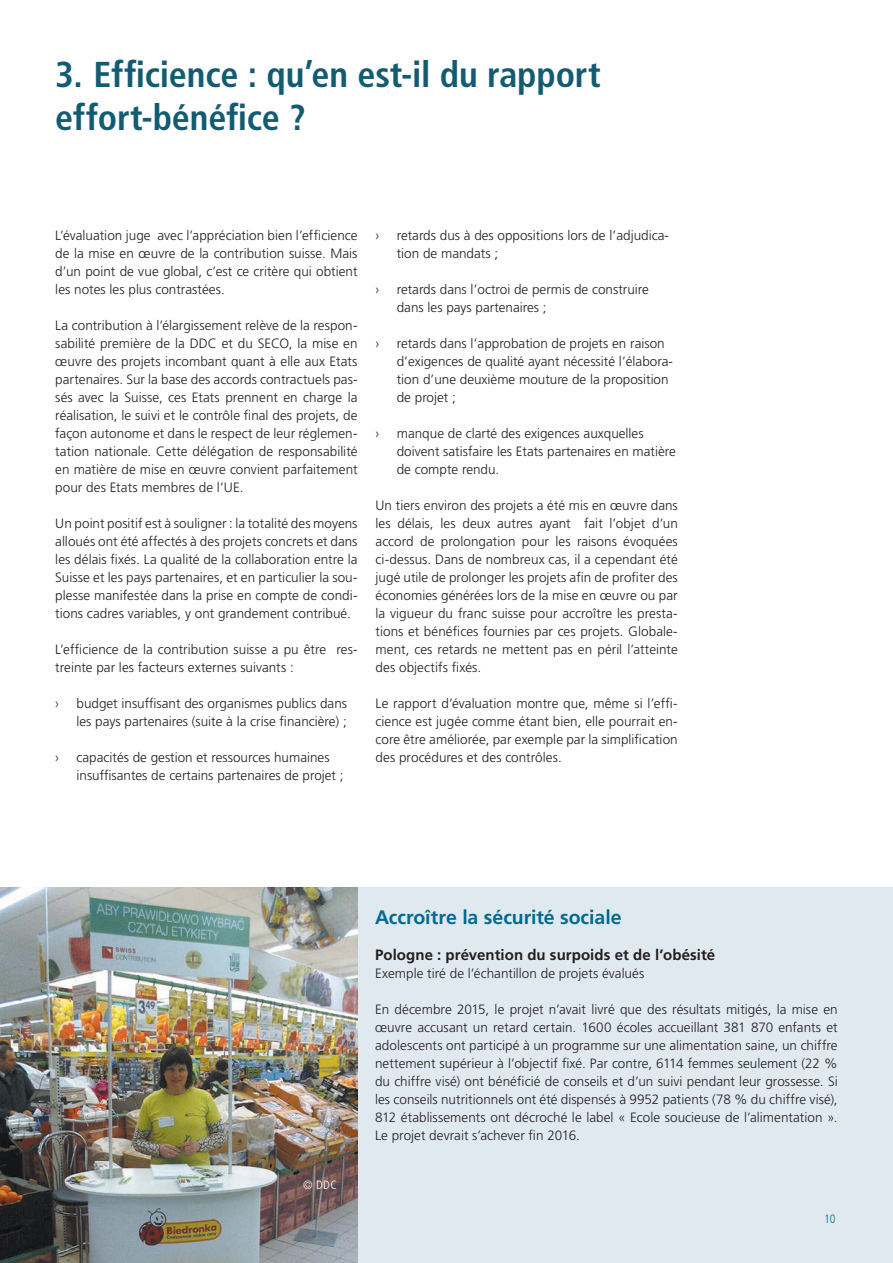
<style>
.page{position:relative;width:893px;height:1263px;background:#fff}
.page>*{position:absolute;margin:0;border:0;box-sizing:border-box;transform-origin:0 0}
.t1{font:700 condensed 36px/43.2px "Frutiger LT Pro";letter-spacing:-.005em;color:#125b70}
.Zwischentitel_13pt{font:700 19.5px "Frutiger LT Pro";letter-spacing:-.005em;color:#006a91}
._3_Zwischentitel_10p{font:700 15px "Frutiger LT Pro";letter-spacing:.005em;color:#231f20}
._4_Lauftext_9pt{font:300 13.5px/18px "Frutiger LT Pro";color:#231f20}
._5_Legende{font:300 condensed 12px "Frutiger LT Pro";color:#fff}
.t2{font:300 condensed 12px "Frutiger LT Pro";color:#006a91}
</style>
<div class="page">
<div style="left:0;top:888px;width:893px;height:375px;background:#e1e9f0"></div>
<img style="left:0;top:888px;width:358px;height:375px">
<p class="t1" style="left:55px;top:53px;width:547px">3. Efficience : qu’en est-il du rapport effort-bénéfice ?</p>
<p class="_4_Lauftext_9pt" style="left:55px;top:226px;width:304px;text-align:justify">L’évaluation juge avec l’appréciation bien l’efficience de la mise en œuvre de la contribution suisse. Mais d’un point de vue global, c’est ce critère qui obtient les notes les plus contrastées.</p>
<p class="_4_Lauftext_9pt" style="left:55px;top:316px;width:304px;text-align:justify">La contribution à l’élargissement relève de la respon&shy;sabilité première de la DDC et du SECO, la mise en œuvre des projets incombant quant à elle aux Etats partenaires. Sur la base des accords contractuels pas&shy;sés avec la Suisse, ces Etats prennent en charge la réalisation, le suivi et le contrôle final des projets, de façon autonome et dans le respect de leur réglemen&shy;tation nationale. Cette délégation de responsabilité en matière de mise en œuvre convient parfaitement pour des Etats membres de l’UE.</p>
<p class="_4_Lauftext_9pt" style="left:55px;top:514px;width:304px;text-align:justify">Un point positif est à souligner : la totalité des moyens alloués ont été affectés à des projets concrets et dans les délais fixés. La qualité de la collaboration entre la Suisse et les pays partenaires, et en particulier la sou&shy;plesse manifestée dans la prise en compte de condi&shy;tions cadres variables, y ont grandement contribué.</p>
<p class="_4_Lauftext_9pt" style="left:55px;top:640px;width:304px">L’efficience de la contribution suisse a pu être res&shy;treinte par les facteurs externes suivants :</p>
<p class="_4_Lauftext_9pt" style="left:55px;top:694px;width:5px">›</p>
<p class="_4_Lauftext_9pt" style="left:77px;top:694px;width:272px">budget insuffisant des organismes publics dans les pays partenaires (suite à la crise financière) ;</p>
<p class="_4_Lauftext_9pt" style="left:55px;top:748px;width:5px">›</p>
<p class="_4_Lauftext_9pt" style="left:77px;top:748px;width:269px">capacités de gestion et ressources humaines insuffisantes de certains partenaires de projet ;</p>
<p class="_4_Lauftext_9pt" style="left:376px;top:226px;width:5px">›</p>
<p class="_4_Lauftext_9pt" style="left:397px;top:226px;width:274px">retards dus à des oppositions lors de l’adjudica&shy;tion de mandats ;</p>
<p class="_4_Lauftext_9pt" style="left:376px;top:280px;width:5px">›</p>
<p class="_4_Lauftext_9pt" style="left:397px;top:280px;width:254px">retards dans l’octroi de permis de construire dans les pays partenaires ;</p>
<p class="_4_Lauftext_9pt" style="left:376px;top:334px;width:5px">›</p>
<p class="_4_Lauftext_9pt" style="left:397px;top:334px;width:278px">retards dans l’approbation de projets en raison d’exigences de qualité ayant nécessité l’élabora&shy;tion d’une deuxième mouture de la proposition de projet ;</p>
<p class="_4_Lauftext_9pt" style="left:376px;top:424px;width:5px">›</p>
<p class="_4_Lauftext_9pt" style="left:397px;top:424px;width:281px">manque de clarté des exigences auxquelles doivent satisfaire les Etats partenaires en matière de compte rendu.</p>
<p class="_4_Lauftext_9pt" style="left:376px;top:496px;width:304px;text-align:justify">Un tiers environ des projets a été mis en œuvre dans les délais, les deux autres ayant fait l’objet d’un accord de prolongation pour les raisons évoquées ci-dessus. Dans de nombreux cas, il a cependant été jugé utile de prolonger les projets afin de profiter des économies générées lors de la mise en œuvre ou par la vigueur du franc suisse pour accroître les presta&shy;tions et bénéfices fournies par ces projets. Globale&shy;ment, ces retards ne mettent pas en péril l’atteinte des objectifs fixés.</p>
<p class="_4_Lauftext_9pt" style="left:376px;top:694px;width:304px;text-align:justify">Le rapport d’évaluation montre que, même si l’effi&shy;cience est jugée comme étant bien, elle pourrait en&shy;core être améliorée, par exemple par la simplification des procédures et des contrôles.</p>
<p class="_5_Legende" style="left:303px;top:1178px;width:35px">© DDC</p>
<p class="Zwischentitel_13pt" style="left:375px;top:905px;width:248px">Accroître la sécurité sociale</p>
<p class="_3_Zwischentitel_10p" style="left:375px;top:946px;width:342px">Pologne : prévention du surpoids et de l’obésité</p>
<p class="_4_Lauftext_9pt" style="left:375px;top:964px;width:271px">Exemple tiré de l’échantillon de projets évalués</p>
<p class="_4_Lauftext_9pt" style="left:375px;top:1000px;width:464px;text-align:justify">En décembre 2015, le projet n’avait livré que des résultats mitigés, la mise en œuvre accusant un retard certain. 1600 écoles accueillant 381 870 enfants et adolescents ont participé à un programme sur une alimentation saine, un chiffre nettement supérieur à l’objectif fixé. Par contre, 6114 femmes seulement (22 % du chiffre visé) ont bénéficié de conseils et d’un suivi pendant leur grossesse. Si les conseils nutritionnels ont été dispensés à 9952 patients (78 % du chiffre visé), 812 établissements ont décroché le label « Ecole soucieuse de l’alimentation ».<br>Le projet devrait s’achever fin 2016.</p>
<p class="t2" style="left:824px;top:1211px;width:13px">10</p>
</div>
